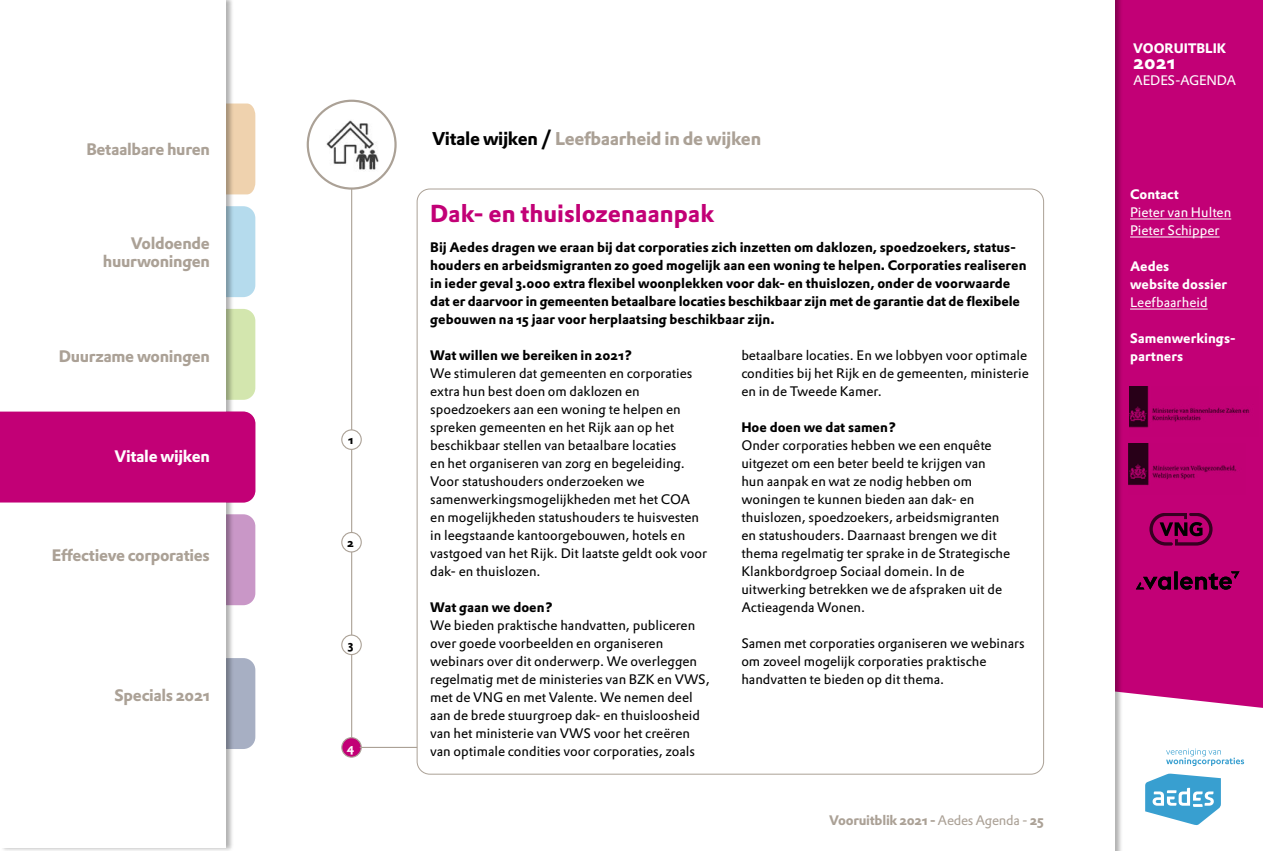
<style>
.page{position:relative;width:1263px;height:851px;background:#fff}
.page>*{position:absolute;margin:0;border:0;box-sizing:border-box;transform-origin:0 0}
.t1{font:24px "DTL Prokyon ST Bold";color:#c20076}
.t2{font:19.5px "DTL Prokyon ST Bold";color:#fff}
.t3{font:18.15px "DTL Prokyon ST Bold";letter-spacing:-.02em;color:#aba196}
.t4{font:16.35px/18px "DTL Prokyon ST Bold";letter-spacing:-.02em;color:#aba196;text-align:right}
.t5{font:16.35px "DTL Prokyon ST Bold";letter-spacing:-.02em;color:#fff}
.t6{font:14.4px "DTL Prokyon ST Bold";color:#fff}
.t7{font:13.5px/18px "DTL Prokyon T";color:#000}
.t8{font:13.5px/18px "DTL Prokyon ST Bold";color:#000}
.t9{font:13.5px/18px "DTL Prokyon ST Bold";color:#fff}
.t10{font:13.5px/18px "DTL Prokyon T";color:#fff}
.t11{font:13.5px "DTL Prokyon ST Bold";letter-spacing:-.02em;color:#aba196}
.t12{font:13.5px "DTL Prokyon T";letter-spacing:-.02em;color:#fff}
.t13{font:12px "DTL Prokyon ST Bold";color:#000}
.t14{font:12px "DTL Prokyon ST Bold";color:#fff}
.s1{color:#000}
.s2{font-family:"DTL Prokyon T"}
</style>
<div class="page">
<div style="left:216px;top:514px;width:39px;height:91px;background:#c997c7;border-radius:12px"></div>
<div style="left:216px;top:658px;width:39px;height:90px;background:#a7afc3;border-radius:12px"></div>
<div style="left:216px;top:309px;width:39px;height:91px;background:#d3e6ae;border-radius:12px"></div>
<div style="left:1123px;top:0;width:140px;height:707px;background:#c20076"></div>
<div style="left:889px;top:0;width:234px;height:850px;background:#000;opacity:.3"></div>
<div style="left:889px;top:0;width:226px;height:850px;background:#fff"></div>
<hr style="left:351px;top:183px;width:1px;height:559px;background:#aba196">
<div style="left:342px;top:737px;width:19px;height:20px;background:#c20076;border-radius:50%"></div>
<div style="left:341px;top:737px;width:21px;height:20px;border:1px solid #aba196;border-radius:50%"></div>
<div style="left:342px;top:635px;width:19px;height:19px;background:#fff;border-radius:50%"></div>
<div style="left:341px;top:634px;width:21px;height:21px;border:1px solid #aba196;border-radius:50%"></div>
<div style="left:342px;top:532px;width:19px;height:20px;background:#fff;border-radius:50%"></div>
<div style="left:341px;top:532px;width:21px;height:20px;border:1px solid #aba196;border-radius:50%"></div>
<hr style="left:360px;top:746px;width:91px;height:1px;background:#aba196">
<div style="left:342px;top:430px;width:19px;height:19px;background:#fff;border-radius:50%"></div>
<div style="left:341px;top:429px;width:21px;height:21px;border:1px solid #aba196;border-radius:50%"></div>
<div style="left:234px;top:103px;width:21px;height:91px;background:#efd2ae"></div>
<div style="left:38px;top:206px;width:217px;height:91px;background:#b5dbed;border-radius:12px"></div>
<div style="left:0;top:0;width:234px;height:850px;background:#000;opacity:.3"></div>
<div style="left:0;top:0;width:225px;height:847px;background:#fff"></div>
<svg style="left:1166px;top:748px;width:78px;height:18px"></svg>
<svg style="left:1145px;top:773px;width:76px;height:52px"></svg>
<hr style="left:1130px;top:218px;width:101px;height:1px;background:#fff">
<hr style="left:1130px;top:236px;width:90px;height:1px;background:#fff">
<hr style="left:1130px;top:308px;width:77px;height:1px;background:#fff">
<div style="left:0;top:411px;width:255px;height:91px;background:#c20076"></div>
<div style="left:308px;top:101px;width:87px;height:87px;background:#fff;border-radius:50%"></div>
<div style="left:307px;top:100px;width:90px;height:90px;border:2px solid #aba196;border-radius:50%"></div>
<img style="left:326px;top:120px;width:53px;height:50px">
<img style="left:1129px;top:386px;width:129px;height:50px">
<img style="left:1128px;top:443px;width:117px;height:51px">
<svg style="left:1149px;top:512px;width:63px;height:33px;background:#83004f"></svg>
<div style="left:1117px;top:553px;width:141px;height:54px;background:#c20076"></div>
<svg style="left:1136px;top:571px;width:103px;height:18px"></svg>
<p class="t4" style="left:86px;top:140px;width:125px">Betaalbare huren</p>
<p class="t4" style="left:103px;top:234px;width:109px">Voldoende huurwoningen</p>
<p class="t4" style="left:59px;top:347px;width:153px">Duurzame woningen</p>
<p class="t5" style="left:115px;top:445px;width:97px">Vitale wijken</p>
<p class="t4" style="left:52px;top:546px;width:160px">Effectieve corporaties</p>
<p class="t4" style="left:115px;top:686px;width:97px">Specials 2021</p>
<p class="t13" style="left:348px;top:432px;width:7px">1</p>
<p class="t13" style="left:347px;top:534px;width:8px">2</p>
<p class="t13" style="left:348px;top:637px;width:7px">3</p>
<p class="t14" style="left:347px;top:739px;width:9px">4</p>
<h3 class="t3" style="left:432px;top:127px;width:331px"><span class="s1">Vitale wijken /</span> Leefbaarheid in de wijken</h3>
<h1 class="t1" style="left:430px;top:197px;width:286px">Dak- en thuislozenaanpak</h1>
<p class="t8" style="left:430px;top:238px;width:598px">Bij Aedes dragen we eraan bij dat corporaties zich inzetten om daklozen, spoedzoekers, status&shy;houders en arbeidsmigranten zo goed mogelijk aan een woning te helpen. Corporaties realiseren in ieder geval 3.000 extra flexibel woonplekken voor dak- en thuislozen, onder de voorwaarde dat er daarvoor in gemeenten betaalbare locaties beschikbaar zijn met de garantie dat de flexibele gebouwen na 15 jaar voor herplaatsing beschikbaar zijn.</p>
<p class="t8" style="left:430px;top:346px;width:204px">Wat willen we bereiken in 2021?</p>
<p class="t7" style="left:430px;top:364px;width:278px">We stimuleren dat gemeenten en corporaties extra hun best doen om daklozen en spoedzoekers aan een woning te helpen en spreken gemeenten en het Rijk aan op het beschikbaar stellen van betaalbare locaties<br>en het organiseren van zorg en begeleiding.<br>Voor statushouders onderzoeken we samenwerkingsmogelijkheden met het COA en mogelijkheden statushouders te huisvesten in leegstaande kantoorgebouwen, hotels en vastgoed van het Rijk. Dit laatste geldt ook voor dak- en thuislozen.</p>
<p class="t8" style="left:430px;top:598px;width:124px">Wat gaan we doen?</p>
<p class="t7" style="left:430px;top:616px;width:281px">We bieden praktische handvatten, publiceren over goede voorbeelden en organiseren webinars over dit onderwerp. We overleggen regelmatig met de ministeries van BZK en VWS, met de VNG en met Valente. We nemen deel aan de brede stuurgroep dak- en thuisloosheid van het ministerie van VWS voor het creëren van optimale condities voor corporaties, zoals</p>
<p class="t7" style="left:741px;top:346px;width:289px;text-align:justify">betaalbare locaties. En we lobbyen voor optimale condities bij het Rijk en de gemeenten, ministerie en in de Tweede Kamer.</p>
<p class="t8" style="left:741px;top:418px;width:156px">Hoe doen we dat samen?</p>
<p class="t7" style="left:741px;top:436px;width:270px">Onder corporaties hebben we een enquête uitgezet om een beter beeld te krijgen van hun aanpak en wat ze nodig hebben om woningen te kunnen bieden aan dak- en thuislozen, spoedzoekers, arbeidsmigranten en statushouders. Daarnaast brengen we dit thema regelmatig ter sprake in de Strategische Klankbordgroep Sociaal domein. In de uitwerking betrekken we de afspraken uit de Actieagenda Wonen.</p>
<p class="t7" style="left:741px;top:634px;width:285px">Samen met corporaties organiseren we webinars om zoveel mogelijk corporaties praktische handvatten te bieden op dit thema.</p>
<p class="t11" style="left:829px;top:811px;width:216px">Vooruitblik 2021 - <span class="s2">Aedes Agenda -</span> 25</p>
<p class="t9" style="left:1133px;top:39px;width:94px">VOORUITBLIK</p>
<h2 class="t2" style="left:1133px;top:49px;width:44px">2021</h2>
<p class="t12" style="left:1133px;top:72px;width:104px">AEDES-AGENDA</p>
<p class="t6" style="left:1137px;top:39px;width:111px">AEDESAGENDA</p>
<p class="t9" style="left:1130px;top:185px;width:50px">Contact</p>
<p class="t10" style="left:1130px;top:203px;width:103px">Pieter van Hulten<br>Pieter Schipper</p>
<p class="t9" style="left:1130px;top:257px;width:99px">Aedes<br>website dossier</p>
<p class="t10" style="left:1130px;top:293px;width:79px">Leefbaarheid</p>
<p class="t9" style="left:1130px;top:329px;width:106px">Samenwerkings&shy;partners</p>
</div>
